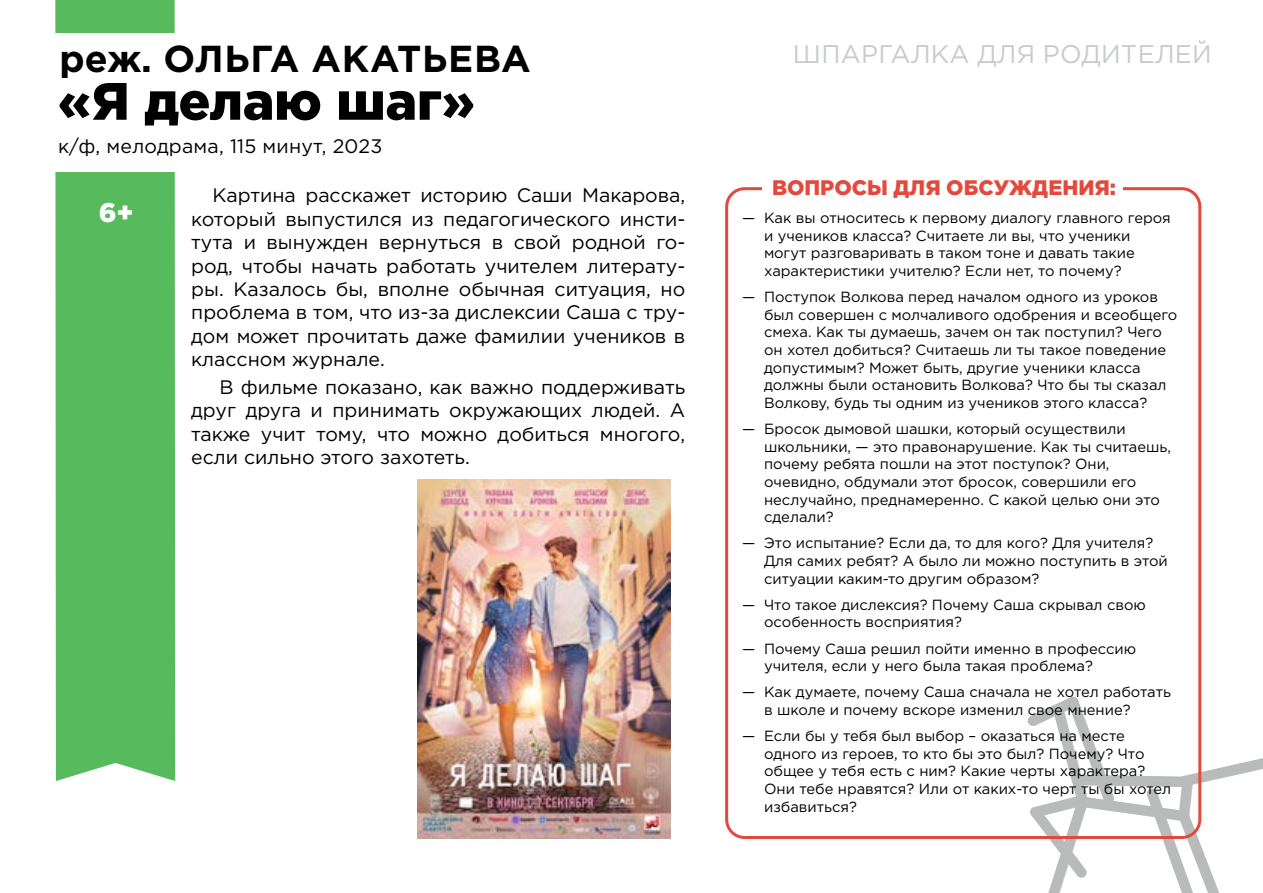
<style>
.page{position:relative;width:1263px;height:893px;background:#fff}
.page>*{position:absolute;margin:0;border:0;box-sizing:border-box;transform-origin:0 0}
.t1{font:900 52.5px "Gotham Pro";color:#000}
.t2{font:700 37.5px "Gotham Pro";letter-spacing:.02em;color:#000}
.t3{font:900 27px "Gotham Pro";color:#fff}
.t4{font:25.5px "Gotham Pro";letter-spacing:.01em;color:#c9cacc}
.t5{font:900 21px "Gotham Pro";color:#e3493d}
.t6{font:19.5px/23.4px "Gotham Pro";color:#000;text-align:justify}
.t7{font:14.7px/17.7px "Gotham Pro";color:#000}
</style>
<div class="page">
<div style="left:55px;top:0;width:120px;height:781px;background:#57ba5c"></div>
<svg style="left:1027px;top:696px;width:236px;height:197px"></svg>
<div style="left:725px;top:187px;width:476px;height:652px;border:3px solid #e3493d;border-radius:18px"></div>
<div style="left:762px;top:167px;width:361px;height:42px;background:#fff"></div>
<div style="left:29px;top:33px;width:177px;height:138px;background:#fff"></div>
<img style="left:418px;top:479px;width:252px;height:360px">
<h2 class="t2" style="left:60px;top:37px;width:473px">реж. ОЛЬГА АКАТЬЕВА</h2>
<h1 class="t1" style="left:58px;top:71px;width:418px">«Я делаю шаг»</h1>
<h3 class="t6" style="left:58px;top:134px;width:326px">к/ф, мелодрама, 115 минут, 2023</h3>
<h3 class="t3" style="left:99px;top:197px;width:37px">6+</h3>
<p class="t6" style="left:191px;top:184px;width:496px;text-indent:21px">Картина расскажет историю Саши Макарова, который выпустился из педагогического инсти&shy;тута и вынужден вернуться в свой родной го&shy;род, чтобы начать работать учителем литерату&shy;ры. Казалось бы, вполне обычная ситуация, но проблема в том, что из-за дислексии Саша с тру&shy;дом может прочитать даже фамилии учеников в классном журнале.</p>
<h3 class="t6" style="left:191px;top:375px;width:496px;text-indent:28px">В фильме показано, как важно поддерживать друг друга и принимать окружающих людей. А также учит тому, что можно добиться многого, если сильно этого захотеть.</h3>
<h3 class="t4" style="left:793px;top:40px;width:420px">ШПАРГАЛКА ДЛЯ РОДИТЕЛЕЙ</h3>
<h3 class="t5" style="left:772px;top:176px;width:345px">ВОПРОСЫ ДЛЯ ОБСУЖДЕНИЯ:</h3>
<p class="t7" style="left:764px;top:209px;width:408px;text-indent:-22px">— Как вы относитесь к первому диалогу главного героя и учеников класса? Считаете ли вы, что ученики могут разговаривать в таком тоне и давать такие характеристики учителю? Если нет, то почему?</p>
<p class="t7" style="left:764px;top:288px;width:415px;text-indent:-22px">— Поступок Волкова перед началом одного из уроков был совершен с молчаливого одобрения и всеобщего смеха. Как ты думаешь, зачем он так поступил? Чего он хотел добиться? Считаешь ли ты такое поведение допустимым? Может быть, другие ученики класса должны были остановить Волкова? Что бы ты сказал Волкову, будь ты одним из учеников этого класса?</p>
<p class="t7" style="left:764px;top:420px;width:408px;text-indent:-22px">— Бросок дымовой шашки, который осуществили школьники, — это правонарушение. Как ты считаешь, почему ребята пошли на этот поступок? Они, очевидно, обдумали этот бросок, совершили его неслучайно, преднамеренно. С какой целью они это сделали?</p>
<p class="t7" style="left:764px;top:534px;width:405px;text-indent:-22px">— Это испытание? Если да, то для кого? Для учителя?<br>Для самих ребят? А было ли можно поступить в этой ситуации каким-то другим образом?</p>
<p class="t7" style="left:764px;top:596px;width:383px;text-indent:-22px">— Что такое дислексия? Почему Саша скрывал свою особенность восприятия?</p>
<p class="t7" style="left:764px;top:639px;width:374px;text-indent:-22px">— Почему Саша решил пойти именно в профессию учителя, если у него была такая проблема?</p>
<p class="t7" style="left:764px;top:683px;width:408px;text-indent:-22px">— Как думаете, почему Саша сначала не хотел работать в школе и почему вскоре изменил свое мнение?</p>
<p class="t7" style="left:764px;top:727px;width:409px;text-indent:-22px">— Если бы у тебя был выбор – оказаться на месте одного из героев, то кто бы это был? Почему? Что общее у тебя есть с ним? Какие черты характера?<br>Они тебе нравятся? Или от каких-то черт ты бы хотел избавиться?</p>
</div>
